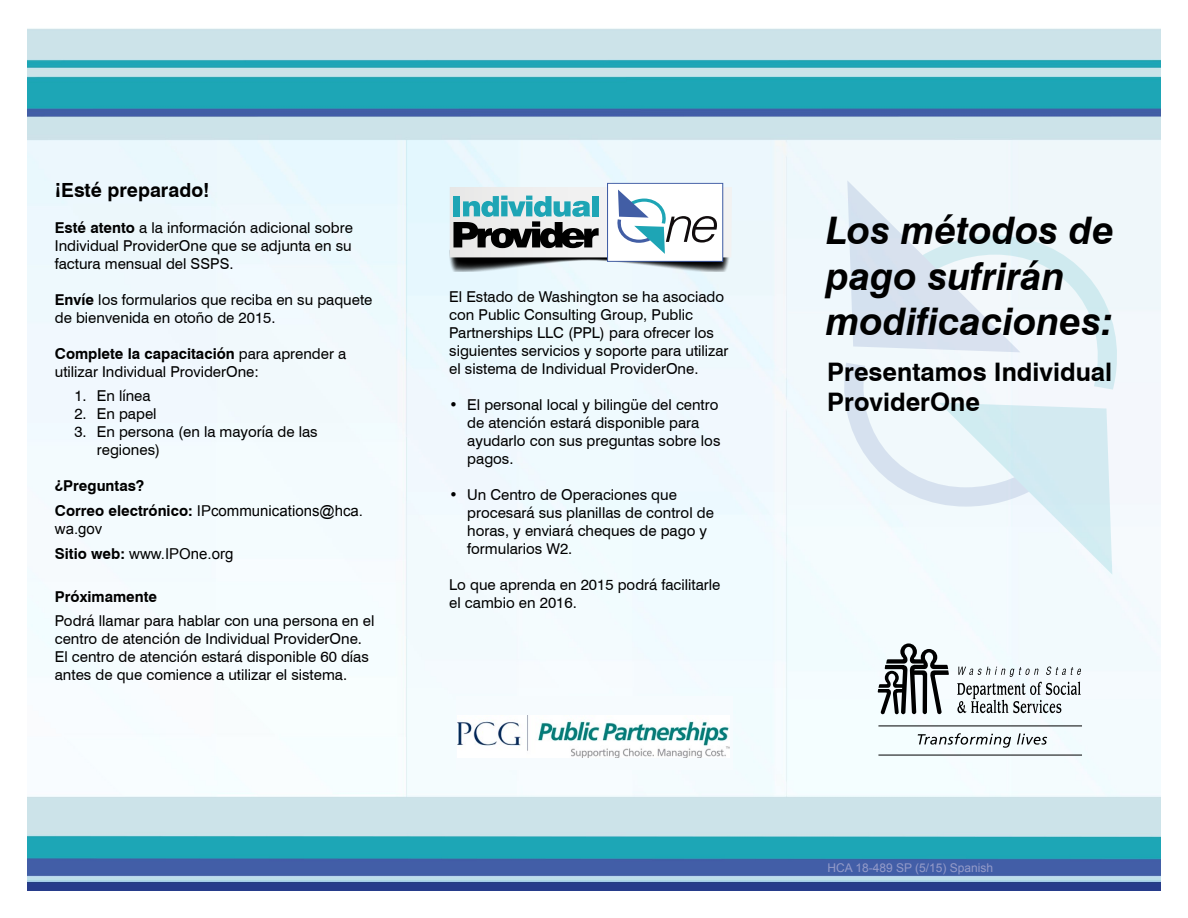
<style>
.page{position:relative;width:1188px;height:918px;background:#fff}
.page>*{position:absolute;margin:0;border:0;box-sizing:border-box;transform-origin:0 0}
.t1{font:italic 700 38.1px/45.6px "Swiss 721 BT";color:#000}
.t2{font:700 25.5px/30.6px "Swiss 721 BT";color:#000}
.t3{font:700 19.5px "Swiss 721 BT";color:#000}
.t4{font:15px/18px "Swiss 721 BT";color:#000}
.t5{font:15px/18px "Arial";color:#000}
.t6{font:700 15px "Swiss 721 BT";color:#000}
.t7{font:12px "Arial";color:#949bc9}
.s1{font-weight:700}
.s2{font-family:"Swiss 721 BT";font-weight:700}
</style>
<div class="page">
<img style="left:27px;top:28px;width:1134px;height:863px">
<div style="left:608px;top:183px;width:115px;height:78px;background:#fff"></div>
<div style="left:607px;top:183px;width:116px;height:79px;border:1px solid #425ea5"></div>
<svg style="left:450px;top:187px;width:282px;height:84px"></svg>
<div style="left:592px;top:196px;width:7px;height:20px;background:#1ea5b5"></div>
<svg style="left:957px;top:666px;width:124px;height:47px"></svg>
<svg style="left:878px;top:643px;width:71px;height:71px"></svg>
<hr style="left:878px;top:726px;width:204px;height:1px;background:#000">
<hr style="left:878px;top:755px;width:204px;height:1px;background:#000">
<svg style="left:918px;top:733px;width:129px;height:15px"></svg>
<svg style="left:843px;top:180px;width:276px;height:395px"></svg>
<div style="left:456px;top:696px;width:276px;height:74px;background:#f6fbfe"></div>
<img style="left:458px;top:715px;width:271px;height:43px">
<h3 class="t3" style="left:55px;top:178px;width:156px">¡Esté preparado!</h3>
<p class="t4" style="left:55px;top:218px;width:300px;text-align:justify"><span class="s1">Esté atento</span> a la información adicional sobre Individual ProviderOne que se adjunta en su factura mensual del SSPS.</p>
<p class="t4" style="left:55px;top:290px;width:319px"><span class="s1">Envíe</span> los formularios que reciba en su paquete de bienvenida en otoño de 2015.</p>
<p class="t4" style="left:55px;top:344px;width:293px"><span class="s1">Complete la capacitación</span> para aprender a utilizar Individual ProviderOne:</p>
<p class="t4" style="left:74px;top:387px;width:78px">1. En línea</p>
<p class="t4" style="left:74px;top:405px;width:84px">2. En papel</p>
<p class="t4" style="left:97px;top:423px;width:222px;text-indent:-22px">3. En persona (en la mayoría de las regiones)</p>
<p class="t6" style="left:55px;top:477px;width:91px">¿Preguntas?</p>
<p class="t5" style="left:55px;top:502px;width:310px"><span class="s2">Correo electrónico:</span> IPcommunications@hca. wa.gov</p>
<p class="t5" style="left:55px;top:545px;width:180px"><span class="s2">Sitio web:</span> www.IPOne.org</p>
<p class="t6" style="left:55px;top:587px;width:104px">Próximamente</p>
<p class="t4" style="left:55px;top:612px;width:321px">Podrá llamar para hablar con una persona en el centro de atención de Individual ProviderOne.<br>El centro de atención estará disponible 60 días antes de que comience a utilizar el sistema.</p>
<p class="t4" style="left:449px;top:287px;width:281px">El Estado de Washington se ha asociado con Public Consulting Group, Public Partnerships LLC (PPL) para ofrecer los siguientes servicios y soporte para utilizar el sistema de Individual ProviderOne.</p>
<p class="t4" style="left:467px;top:395px;width:255px;text-indent:-18px">• El personal local y bilingüe del centro de atención estará disponible para ayudarlo con sus preguntas sobre los pagos.</p>
<p class="t4" style="left:467px;top:485px;width:248px;text-indent:-18px">• Un Centro de Operaciones que procesará sus planillas de control de horas, y enviará cheques de pago y formularios W2.</p>
<p class="t4" style="left:449px;top:575px;width:273px">Lo que aprenda en 2015 podrá facilitarle el cambio en 2016.</p>
<h1 class="t1" style="left:826px;top:208px;width:290px">Los métodos de pago sufrirán modificaciones:</h1>
<h2 class="t2" style="left:827px;top:356px;width:287px">Presentamos Individual<br>ProviderOne</h2>
<p class="t7" style="left:827px;top:859px;width:167px">HCA 18-489 SP (5/15) Spanish</p>
</div>
